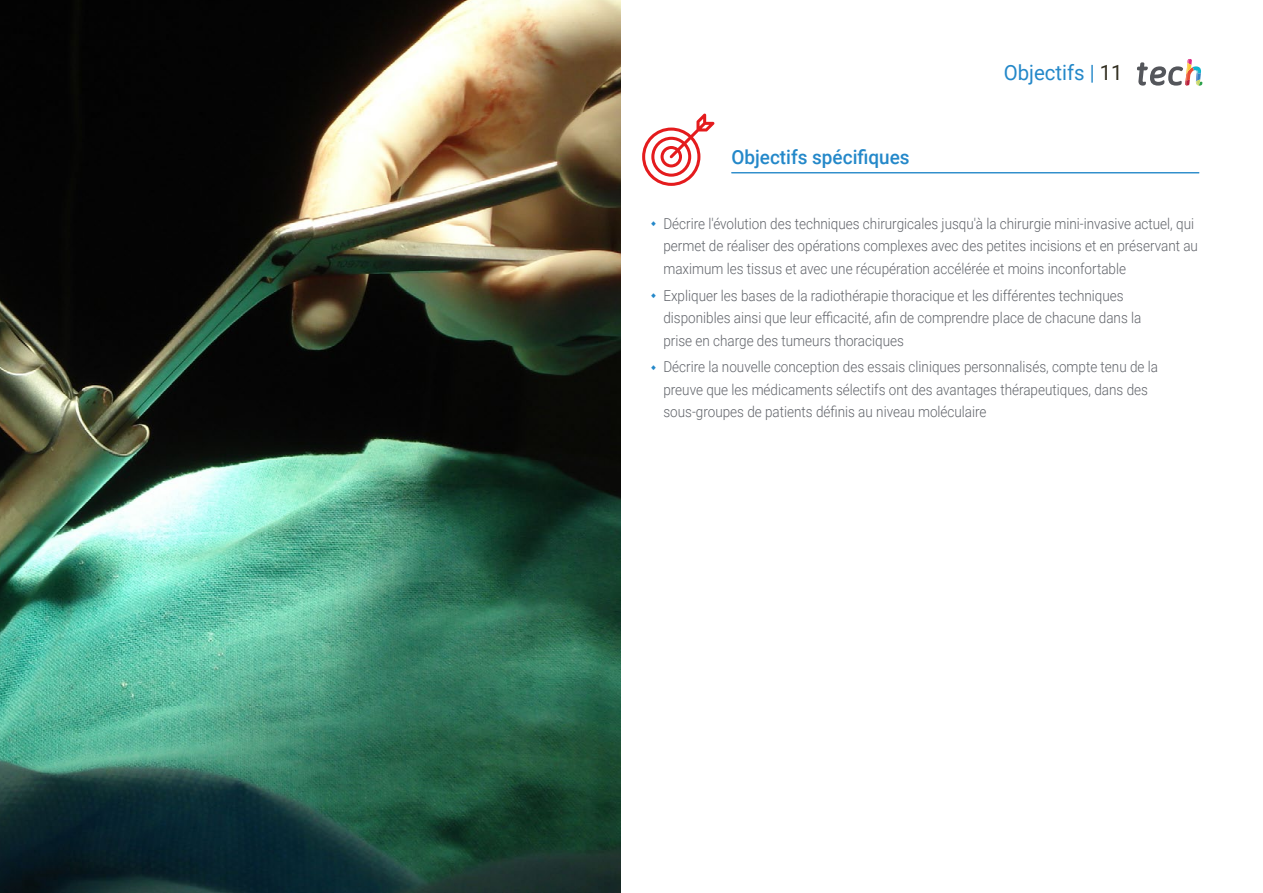
<style>
.page{position:relative;width:1263px;height:893px;background:#fff}
.page>*{position:absolute;margin:0;border:0;box-sizing:border-box;transform-origin:0 0}
.t1{font:21px "Roboto";color:#2488c9}
.t2{font:500 19.5px "Roboto";color:#2488c9}
.t3{font:300 15px/22.5px "Roboto";color:#61646a;scale:.9 1}
.s1{color:#2588c9}
.s2{color:#312e20}
</style>
<div class="page">
<svg style="left:642px;top:113px;width:72px;height:73px"></svg>
<hr style="left:731px;top:172px;width:468px;height:1px;background:#2488c9">
<img style="left:0;top:0;width:621px;height:893px">
<svg style="left:1137px;top:59px;width:65px;height:27px"></svg>
<h2 class="t2" style="left:731px;top:144px;width:180px">Objectifs spécifiques</h2>
<h1 class="t1" style="left:1004px;top:57px;width:120px">Objectifs <span class="s1">|</span> <span class="s2">11</span></h1>
<p class="t3" style="left:663px;top:212px;width:595px">Décrire l'évolution des techniques chirurgicales jusqu'à la chirurgie mini-invasive actuel, qui permet de réaliser des opérations complexes avec des petites incisions et en préservant au maximum les tissus et avec une récupération accélérée et moins inconfortable</p>
<p class="t3" style="left:663px;top:284px;width:533px">Expliquer les bases de la radiothérapie thoracique et les différentes techniques disponibles ainsi que leur efficacité, afin de comprendre place de chacune dans la prise en charge des tumeurs thoraciques</p>
<p class="t3" style="left:663px;top:355px;width:551px">Décrire la nouvelle conception des essais cliniques personnalisés, compte tenu de la preuve que les médicaments sélectifs ont des avantages thérapeutiques, dans des sous-groupes de patients définis au niveau moléculaire</p>
</div>
